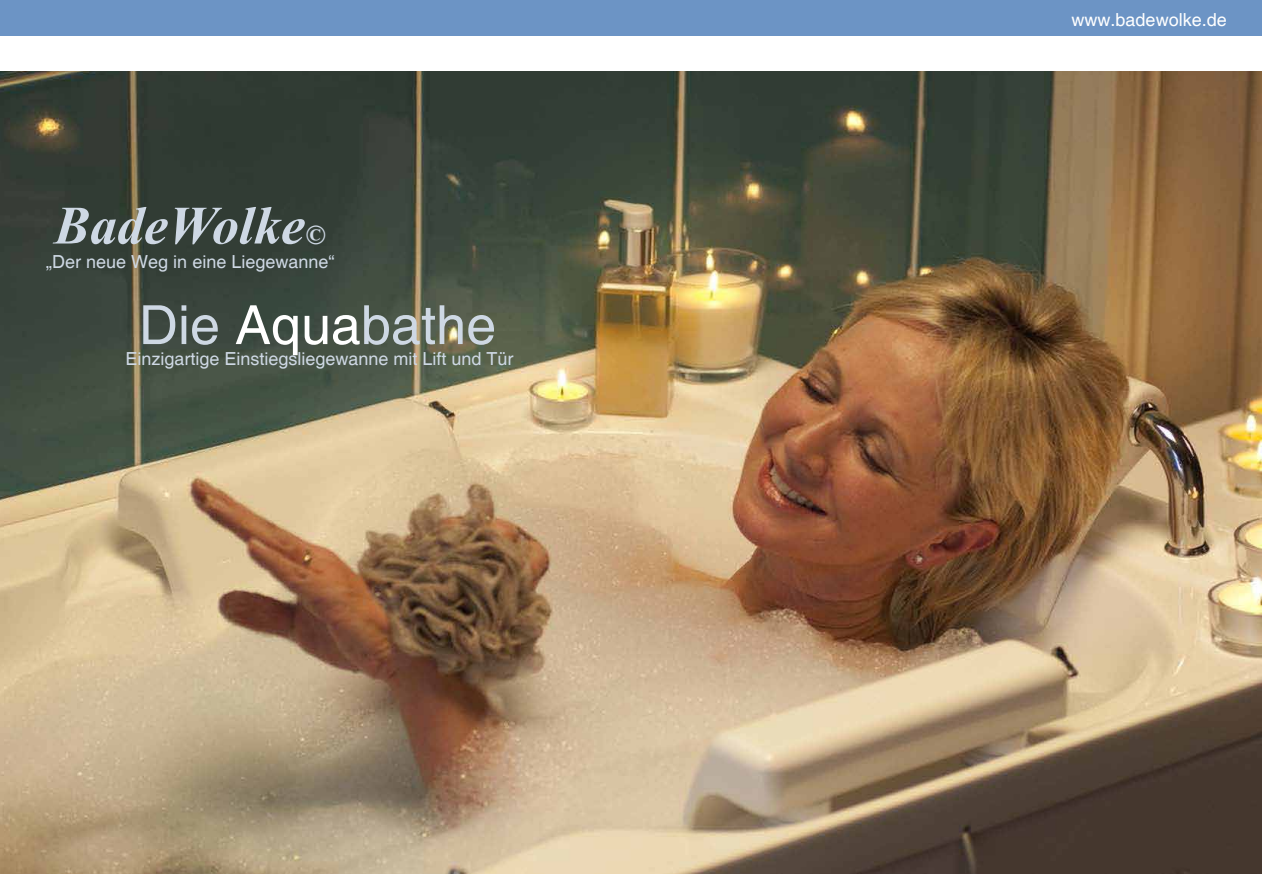
<style>
.page{position:relative;width:1263px;height:893px;background:#fff}
.page>*{position:absolute;margin:0;border:0;box-sizing:border-box;transform-origin:0 0}
.t1{font:54px "Helvetica";color:#ced8e4}
.t2{font:italic 700 54px "Times New Roman";color:#ced8e4}
.t3{font:18px "Helvetica";color:#ced8e4}
.t4{font:18px "Helvetica";color:#fff}
.s1{font-size:27px}
.s2{color:#fff}
</style>
<div class="page">
<img style="left:0;top:71px;width:1262px;height:802px">
<div style="left:0;top:0;width:1262px;height:35px;background:#6c94c5"></div>
<h1 class="t2" style="left:54px;top:195px;width:273px">BadeWolke<span class="s1">©</span></h1>
<p class="t3" style="left:46px;top:252px;width:290px">„Der neue Weg in eine Liegewanne“</p>
<h1 class="t1" style="left:139px;top:294px;width:359px">Die <span class="s2">Aqua</span>bathe</h1>
<p class="t3" style="left:125px;top:348px;width:390px">Einzigartige Einstiegsliegewanne mit Lift und Tür</p>
<p class="t4" style="left:1071px;top:9px;width:157px">www.badewolke.de</p>
</div>
